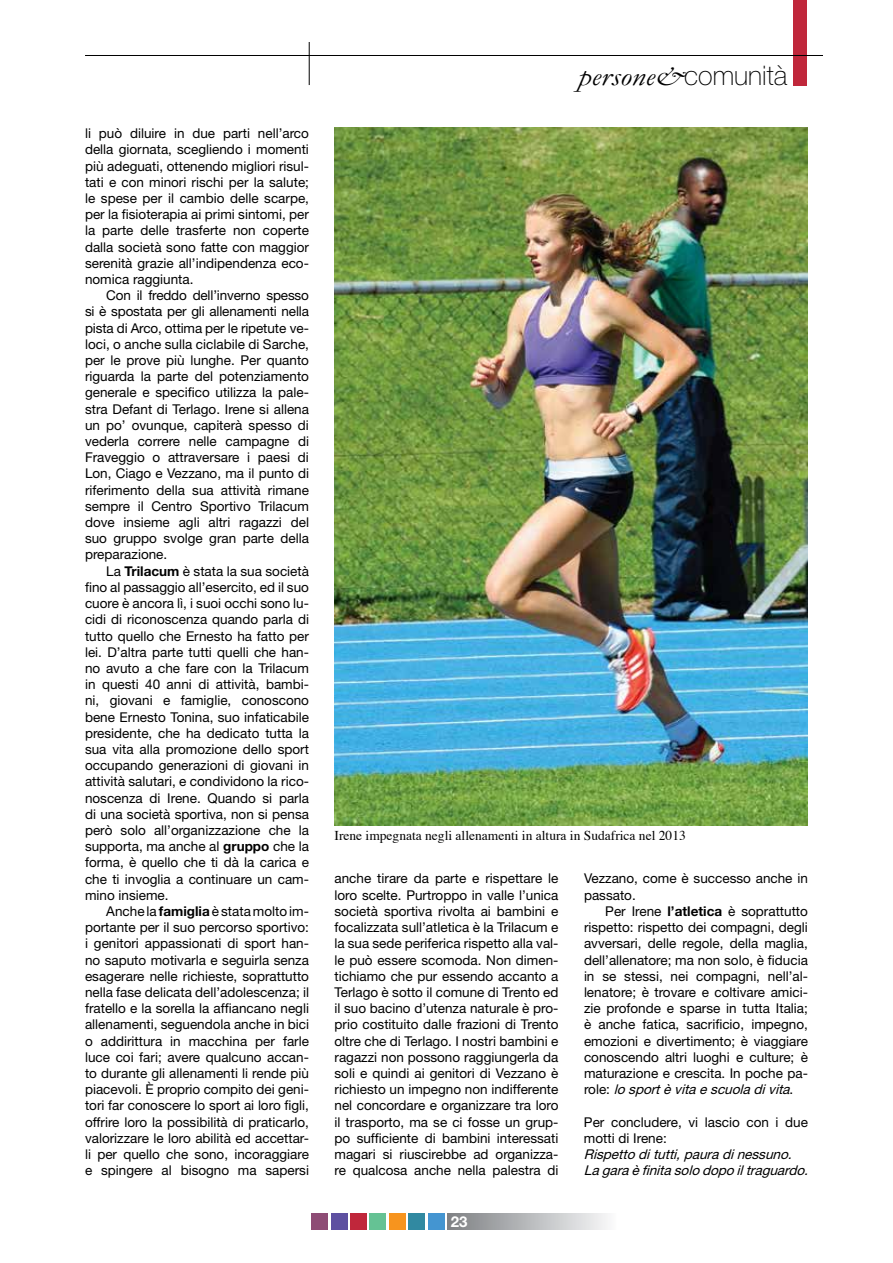
<style>
.page{position:relative;width:893px;height:1263px;background:#fff}
.page>*{position:absolute;margin:0;border:0;box-sizing:border-box;transform-origin:0 0}
.t1{font:italic 27px "Garamond";color:#000;scale:1.2 1}
.t2{font:700 15px "Helvetica Neue";color:#fff}
.t3{font:13.5px/16.2px "Helvetica Neue";color:#000;text-align:justify}
.t4{font:italic 13.5px/16.2px "Helvetica Neue";color:#000}
.t5{font:13.5px "Times";color:#000}
.s1{font-weight:700}
.s2{font-family:"Helvetica Neue";font-weight:100;font-style:normal}
.s3{font-style:italic}
</style>
<div class="page">
<div style="left:448px;top:1213px;width:169px;height:17px;background:linear-gradient(to right,#7e8184,#fafbfc)"></div>
<div style="left:428px;top:1213px;width:16px;height:16px;background:#4495d1"></div>
<div style="left:409px;top:1213px;width:16px;height:16px;background:#3189a1"></div>
<div style="left:389px;top:1213px;width:17px;height:16px;background:#f7941e"></div>
<div style="left:370px;top:1213px;width:16px;height:16px;background:#65c294"></div>
<div style="left:350px;top:1213px;width:17px;height:16px;background:#c0273b"></div>
<div style="left:311px;top:1213px;width:17px;height:16px;background:#8e4c75"></div>
<div style="left:331px;top:1213px;width:16px;height:16px;background:#5e50a1"></div>
<div style="left:794px;top:0;width:13px;height:85px;background:#c0273b"></div>
<hr style="left:85px;top:55px;width:738px;height:1px;background:#000">
<hr style="left:309px;top:42px;width:1px;height:43px;background:#000">
<img style="left:334px;top:128px;width:474px;height:698px">
<p class="t3" style="left:85px;top:125px;width:225px">li può diluire in due parti nell’arco della giornata, scegliendo i momenti più adeguati, ottenendo migliori risul&shy;tati e con minori rischi per la salute; le spese per il cambio delle scarpe, per la fisioterapia ai primi sintomi, per la parte delle trasferte non coperte dalla società sono fatte con maggior serenità grazie all’indipendenza eco&shy;nomica raggiunta.</p>
<p class="t3" style="left:85px;top:287px;width:225px;text-indent:21px">Con il freddo dell’inverno spesso si è spostata per gli allenamenti nella pista di Arco, ottima per le ripetute ve&shy;loci, o anche sulla ciclabile di Sarche, per le prove più lunghe. Per quanto riguarda la parte del potenziamento generale e specifico utilizza la pale&shy;stra Defant di Terlago. I rene si allena un po’ ovunque, capiterà spesso di vederla correre nelle campagne di Fraveggio o attraversare i paesi di Lon, Ciago e Vezzano, ma il punto di riferimento della sua attività rimane sempre il Centro Sportivo Trilacum dove insieme agli altri ragazzi del suo gruppo svolge gran parte della preparazione.</p>
<p class="t3" style="left:85px;top:563px;width:225px;text-indent:21px">La <span class="s1">Trilacum</span> è stata la sua società fino al passaggio all’esercito, ed il suo cuore è ancora lì, i suoi occhi sono lu&shy;cidi di riconoscenza quando parla di tutto quello che Ernesto ha fatto per lei. D’altra parte tutti quelli che han&shy;no avuto a che fare con la Trilacum in questi 40 anni di attività, bambi&shy;ni, giovani e famiglie, conoscono bene Ernesto Tonina, suo infaticabile presidente, che ha dedicato tutta la sua vita alla promozione dello sport occupando generazioni di giovani in attività salutari, e condividono la rico&shy;noscenza di I rene. Quando si parla di una società sportiva, non si pensa però solo all’organizzazione che la supporta, ma anche al <span class="s1">gruppo</span> che la forma, è quello che ti dà la carica e che ti invoglia a continuare un cam&shy;mino insieme.</p>
<p class="t3" style="left:85px;top:903px;width:225px;text-indent:21px">Anche la <span class="s1">famiglia</span> è stata molto im&shy;portante per il suo percorso sportivo: i genitori appassionati di sport han&shy;no saputo motivarla e seguirla senza esagerare nelle richieste, soprattutto nella fase delicata dell’adolescenza; il fratello e la sorella la affiancano negli allenamenti, seguendola anche in bici o addirittura in macchina per farle luce coi fari; avere qualcuno accan&shy;to durante gli allenamenti li rende più piacevoli. È proprio compito dei geni&shy;tori far conoscere lo sport ai loro figli, offrire loro la possibilità di praticarlo, valorizzare le loro abilità ed accettar&shy;li per quello che sono, incoraggiare e spingere al bisogno ma sapersi</p>
<h1 class="t1" style="left:578px;top:60px;width:176px">persone&amp;<span class="s2">comunità</span></h1>
<p class="t5" style="left:334px;top:823px;width:353px">Irene impegnata negli allenamenti in altura in Sudafrica nel 2013</p>
<p class="t3" style="left:334px;top:870px;width:225px">anche tirare da parte e rispettare le loro scelte. Purtroppo in valle l’unica società sportiva rivolta ai bambini e focalizzata sull’atletica è la Trilacum e la sua sede periferica rispetto alla val&shy;le può essere scomoda. Non dimen&shy;tichiamo che pur essendo accanto a Terlago è sotto il comune di Trento ed il suo bacino d’utenza naturale è pro&shy;prio costituito dalle frazioni di Trento oltre che di Terlago. I nostri bambini e ragazzi non possono raggiungerla da soli e quindi ai genitori di Vezzano è richiesto un impegno non indifferente nel concordare e organizzare tra loro il trasporto, ma se ci fosse un grup&shy;po sufficiente di bambini interessati magari si riuscirebbe ad organizza&shy;re qualcosa anche nella palestra di</p>
<p class="t3" style="left:584px;top:870px;width:225px">Vezzano, come è successo anche in passato.</p>
<p class="t3" style="left:584px;top:903px;width:225px;text-indent:21px">Per I rene <span class="s1">l’atletica</span> è soprattutto rispetto: rispetto dei compagni, degli avversari, delle regole, della maglia, dell’allenatore; ma non solo, è fiducia in se stessi, nei compagni, nell’al&shy;lenatore; è trovare e coltivare amici&shy;zie profonde e sparse in tutta Italia; è anche fatica, sacrificio, impegno, emozioni e divertimento; è viaggiare conoscendo altri luoghi e culture; è maturazione e crescita. I n poche pa&shy;r o l e : <span class="s3">losportèvitaescuoladivita</span>.</p>
<p class="t3" style="left:584px;top:1113px;width:225px">Per concludere, vi lascio con i due motti di I rene:</p>
<p class="t4" style="left:584px;top:1146px;width:230px">Rispettoditutti,pauradinessuno.<br>Lagaraèfinitasolodopoiltraguardo.</p>
<p class="t2" style="left:451px;top:1213px;width:18px">23</p>
</div>
